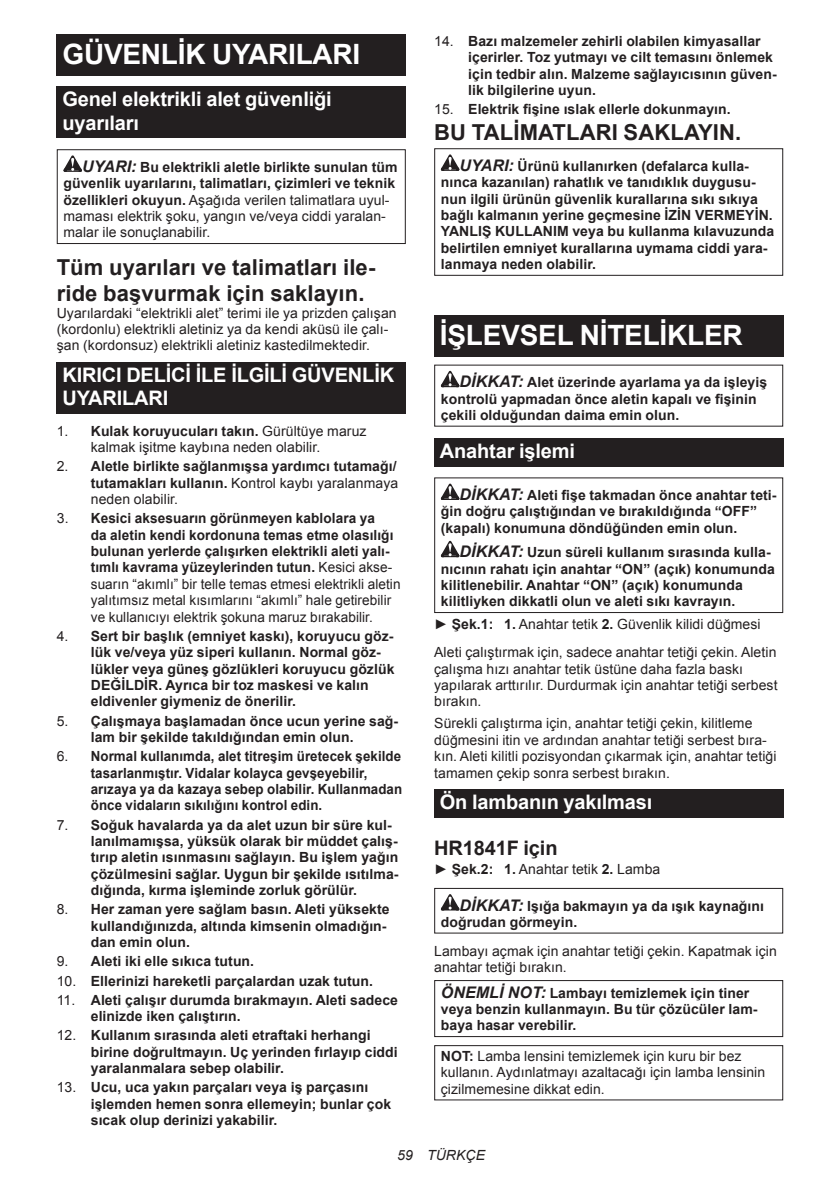
<style>
.page{position:relative;width:840px;height:1191px;background:#fff}
.page>*{position:absolute;margin:0;border:0;box-sizing:border-box;transform-origin:0 0}
.t1{font:700 28px "Arial";letter-spacing:-.01em;color:#fff}
.t2{font:700 22px/25.8px "Arial";letter-spacing:.005em;color:#231f20}
.t3{font:700 20px/23.4px "Arial";letter-spacing:-.01em;color:#fff}
.t4{font:700 20px "Arial";letter-spacing:-.01em;color:#231f20}
.t5{font:700 14px/16.4px "Arial";letter-spacing:.005em;color:#231f20}
.t6{font:14px/16.4px "Arial";letter-spacing:.005em;color:#231f20}
.t7{font:700 14px/16.4px "Arial";letter-spacing:.005em;color:#231f20;scale:.95 1}
.t8{font:italic 14px "Arial";letter-spacing:.005em;color:#231f20}
.s1{font-style:italic;font-size:16px}
.s2{font-weight:400}
.s3{font-weight:700}
</style>
<div class="page">
<div style="left:57px;top:34px;width:348px;height:41px;background:#231f20"></div>
<div style="left:57px;top:86px;width:348px;height:52px;background:#231f20"></div>
<svg style="left:63px;top:155px;width:19px;height:17px"></svg>
<div style="left:57px;top:149px;width:348px;height:95px;border:1px solid #231f20"></div>
<div style="left:57px;top:362px;width:348px;height:51px;background:#231f20"></div>
<svg style="left:440px;top:154px;width:19px;height:17px"></svg>
<div style="left:434px;top:148px;width:348px;height:128px;border:1px solid #231f20"></div>
<div style="left:434px;top:315px;width:348px;height:41px;background:#231f20"></div>
<svg style="left:440px;top:371px;width:19px;height:16px"></svg>
<div style="left:434px;top:438px;width:348px;height:28px;background:#231f20"></div>
<svg style="left:440px;top:483px;width:19px;height:17px"></svg>
<svg style="left:440px;top:541px;width:19px;height:16px"></svg>
<div style="left:434px;top:477px;width:348px;height:136px;border:1px solid #231f20"></div>
<div style="left:434px;top:789px;width:348px;height:28px;background:#231f20"></div>
<svg style="left:440px;top:894px;width:19px;height:16px"></svg>
<div style="left:434px;top:888px;width:348px;height:45px;border:1px solid #231f20"></div>
<div style="left:434px;top:980px;width:348px;height:57px;border:1px solid #231f20"></div>
<div style="left:434px;top:1045px;width:348px;height:55px;border:1px solid #231f20"></div>
<h1 class="t1" style="left:62px;top:35px;width:299px">GÜVENLİK UYARILARI</h1>
<h3 class="t3" style="left:62px;top:88px;width:271px">Genel elektrikli alet güvenliği uyarıları</h3>
<p class="t5" style="left:63px;top:159px;width:335px;text-indent:19px"><span class="s1">UYARI:</span> Bu elektrikli aletle birlikte sunulan tüm güvenlik uyarılarını, talimatları, çizimleri ve teknik özellikleri okuyun. <span class="s2">Aşağıda verilen talimatlara uyul&shy;maması elektrik şoku, yangın ve/veya ciddi yaralan&shy;malar ile sonuçlanabilir.</span></p>
<h2 class="t2" style="left:57px;top:255px;width:320px">Tüm uyarıları ve talimatları ile&shy;ride başvurmak için saklayın.</h2>
<p class="t6" style="left:57px;top:305px;width:341px">Uyarılardaki “elektrikli alet” terimi ile ya prizden çalışan (kordonlu) elektrikli aletiniz ya da kendi aküsü ile çalı&shy;şan (kordonsuz) elektrikli aletiniz kastedilmektedir.</p>
<h3 class="t3" style="left:62px;top:363px;width:333px">KIRICI DELİCİ İLE İLGİLİ GÜVENLİK<br>UYARILARI</h3>
<p class="t6" style="left:91px;top:423px;width:277px;text-indent:-34px">1. <span class="s3">Kulak koruyucuları takın.</span> Gürültüye maruz kalmak işitme kaybına neden olabilir.</p>
<p class="t5" style="left:91px;top:458px;width:309px;text-align:justify;text-indent:-34px"><span class="s2">2.</span> Aletle birlikte sağlanmışsa yardımcı tutamağı/ tutamakları kullanın. <span class="s2">Kontrol kaybı yaralanmaya neden olabilir.</span></p>
<p class="t6" style="left:91px;top:510px;width:311px;text-indent:-34px">3. <span class="s3">Kesici aksesuarın görünmeyen kablolara ya<br>da aletin kendi kordonuna temas etme olasılığı bulunan yerlerde çalışırken elektrikli aleti yalı&shy;tımlı kavrama yüzeylerinden tutun.</span> Kesici akse&shy;suarın “akımlı” bir telle temas etmesi elektrikli aletin yalıtımsız metal kısımlarını “akımlı” hale getirebilir ve kullanıcıyı elektrik şokuna maruz bırakabilir.</p>
<p class="t5" style="left:91px;top:628px;width:305px;text-indent:-34px"><span class="s2">4.</span> Sert bir başlık (emniyet kaskı), koruyucu göz&shy;lük ve/veya yüz siperi kullanın. Normal göz&shy;lükler veya güneş gözlükleri koruyucu gözlük DEĞİLDİR. Ayrıca bir toz maskesi ve kalın eldivenler giymeniz de önerilir.</p>
<p class="t5" style="left:91px;top:713px;width:309px;text-indent:-34px"><span class="s2">5.</span> Çalışmaya başlamadan önce ucun yerine sağ&shy;lam bir şekilde takıldığından emin olun.</p>
<p class="t7" style="left:91px;top:748px;width:329px;text-indent:-34px"><span class="s2">6.</span> Normal kullanımda, alet titreşim üretecek şekilde tasarlanmıştır. Vidalar kolayca gevşeyebilir, arızaya ya da kazaya sebep olabilir. Kullanmadan önce vidaların sıkılığını kontrol edin.</p>
<p class="t5" style="left:91px;top:817px;width:309px;text-indent:-34px"><span class="s2">7.</span> Soğuk havalarda ya da alet uzun bir süre kul&shy;lanılmamışsa, yüksük olarak bir müddet çalış&shy;tırıp aletin ısınmasını sağlayın. Bu işlem yağın çözülmesini sağlar. Uygun bir şekilde ısıtılma&shy;dığında, kırma işleminde zorluk görülür.</p>
<p class="t5" style="left:91px;top:901px;width:300px;text-indent:-34px"><span class="s2">8.</span> Her zaman yere sağlam basın. Aleti yüksekte kullandığınızda, altında kimsenin olmadığın&shy;dan emin olun.</p>
<p class="t5" style="left:57px;top:953px;width:199px"><span class="s2">9.</span> Aleti iki elle sıkıca tutun.</p>
<p class="t5" style="left:57px;top:972px;width:317px"><span class="s2">10.</span> Ellerinizi hareketli parçalardan uzak tutun.</p>
<p class="t5" style="left:91px;top:992px;width:308px;text-indent:-34px"><span class="s2">11.</span> Aleti çalışır durumda bırakmayın. Aleti sadece elinizde iken çalıştırın.</p>
<p class="t5" style="left:91px;top:1027px;width:308px;text-indent:-34px"><span class="s2">12.</span> Kullanım sırasında aleti etraftaki herhangi birine doğrultmayın. Uç yerinden fırlayıp ciddi yaralanmalara sebep olabilir.</p>
<p class="t5" style="left:91px;top:1079px;width:302px;text-indent:-34px"><span class="s2">13.</span> Ucu, uca yakın parçaları veya iş parçasını işlemden hemen sonra ellemeyin; bunlar çok sıcak olup derinizi yakabilir.</p>
<p class="t5" style="left:468px;top:33px;width:310px;text-indent:-34px"><span class="s2">14.</span> Bazı malzemeler zehirli olabilen kimyasallar içerirler. Toz yutmayı ve cilt temasını önlemek için tedbir alın. Malzeme sağlayıcısının güven&shy;lik bilgilerine uyun.</p>
<p class="t5" style="left:434px;top:102px;width:298px"><span class="s2">15.</span> Elektrik fişine ıslak ellerle dokunmayın.</p>
<h2 class="t2" style="left:434px;top:120px;width:308px">BU TALİMATLARI SAKLAYIN.</h2>
<p class="t5" style="left:440px;top:158px;width:335px;text-indent:19px"><span class="s1">UYARI:</span> Ürünü kullanırken (defalarca kulla&shy;nınca kazanılan) rahatlık ve tanıdıklık duygusu&shy;nun ilgili ürünün güvenlik kurallarına sıkı sıkıya bağlı kalmanın yerine geçmesine İZİN VERMEYİN.<br>YANLIŞ KULLANIM veya bu kullanma kılavuzunda belirtilen emniyet kurallarına uymama ciddi yara&shy;lanmaya neden olabilir.</p>
<h1 class="t1" style="left:439px;top:317px;width:304px">İŞLEVSEL NİTELİKLER</h1>
<p class="t5" style="left:440px;top:374px;width:328px;text-indent:19px"><span class="s1">DİKKAT:</span> Alet üzerinde ayarlama ya da işleyiş kontrolü yapmadan önce aletin kapalı ve fişinin çekili olduğundan daima emin olun.</p>
<h3 class="t3" style="left:439px;top:440px;width:137px">Anahtar işlemi</h3>
<p class="t5" style="left:440px;top:487px;width:337px;text-indent:19px"><span class="s1">DİKKAT:</span> Aleti fişe takmadan önce anahtar teti&shy;ğin doğru çalıştığından ve bırakıldığında “OFF” (kapalı) konumuna döndüğünden emin olun.</p>
<p class="t5" style="left:440px;top:544px;width:335px;text-indent:19px"><span class="s1">DİKKAT:</span> Uzun süreli kullanım sırasında kulla&shy;nıcının rahatı için anahtar “ON” (açık) konumunda kilitlenebilir. Anahtar “ON” (açık) konumunda kilitliyken dikkatli olun ve aleti sıkı kavrayın.</p>
<p class="t6" style="left:434px;top:611px;width:343px;line-height:27.8px">► <span class="s3">Şek.1: 1.</span> Anahtar tetik <span class="s3">2.</span> Güvenlik kilidi düğmesi<br>Aleti çalıştırmak için, sadece anahtar tetiği çekin. Aletin</p>
<p class="t6" style="left:434px;top:660px;width:345px">çalışma hızı anahtar tetik üstüne daha fazla baskı yapılarak arttırılır. Durdurmak için anahtar tetiği serbest bırakın.</p>
<p class="t6" style="left:434px;top:715px;width:343px">Sürekli çalıştırma için, anahtar tetiği çekin, kilitleme düğmesini itin ve ardından anahtar tetiği serbest bıra&shy;kın. Aleti kilitli pozisyondan çıkarmak için, anahtar tetiği tamamen çekip sonra serbest bırakın.</p>
<h3 class="t3" style="left:439px;top:790px;width:214px">Ön lambanın yakılması</h3>
<h3 class="t4" style="left:434px;top:834px;width:125px">HR1841F için</h3>
<p class="t6" style="left:434px;top:861px;width:227px">► <span class="s3">Şek.2: 1.</span> Anahtar tetik <span class="s3">2.</span> Lamba</p>
<p class="t5" style="left:440px;top:897px;width:324px;text-indent:19px"><span class="s1">DİKKAT:</span> Işığa bakmayın ya da ışık kaynağını doğrudan görmeyin.</p>
<p class="t6" style="left:434px;top:942px;width:344px">Lambayı açmak için anahtar tetiği çekin. Kapatmak için anahtar tetiği bırakın.</p>
<p class="t5" style="left:440px;top:985px;width:318px"><span class="s1">ÖNEMLİ NOT:</span> Lambayı temizlemek için tiner veya benzin kullanmayın. Bu tür çözücüler lam&shy;baya hasar verebilir.</p>
<p class="t6" style="left:440px;top:1048px;width:326px"><span class="s3">NOT:</span> Lamba lensini temizlemek için kuru bir bez kullanın. Aydınlatmayı azaltacağı için lamba lensinin çizilmemesine dikkat edin.</p>
<p class="t8" style="left:397px;top:1146px;width:89px">59 TÜRKÇE</p>
</div>
